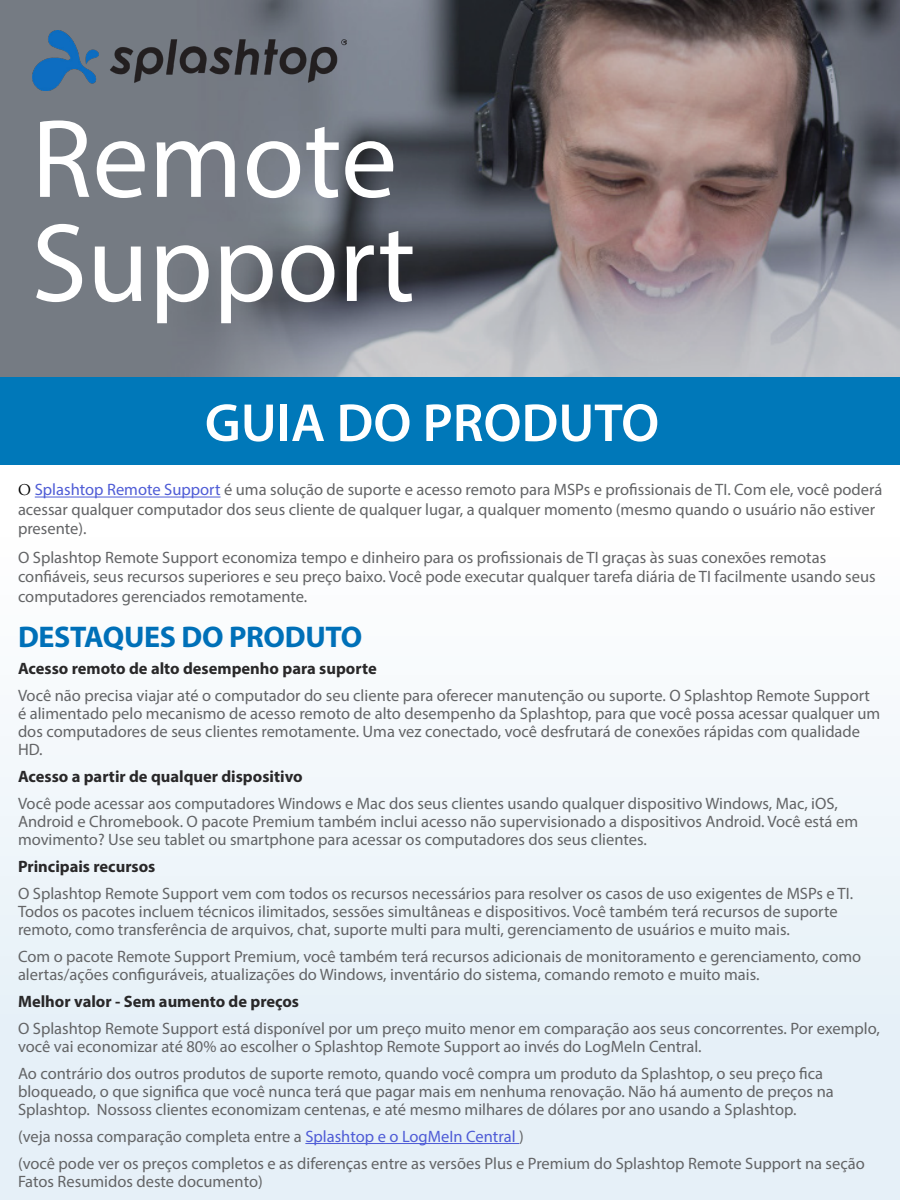
<style>
.page{position:relative;width:900px;height:1200px;background:#fff}
.page>*{position:absolute;margin:0;border:0;box-sizing:border-box;transform-origin:0 0}
.Header-Feature{font:112.5px "Myriad Pro";color:#fff}
.t1{font:600 54px "Myriad Pro";color:#fff}
.t2{font:700 30px "Myriad Pro";letter-spacing:-.01em;color:#0070b8}
.t3{font:16.5px/18px "Myriad Pro";color:#636466}
.t4{font:700 16.5px "Myriad Pro";color:#292829}
.s1{font-family:"Warnock Pro";font-weight:300;color:#000}
.s2{color:#4f5cd6}
</style>
<div class="page">
<div style="left:0;top:519px;width:900px;height:681px;background:linear-gradient(to bottom,#fefefe,#e1edf7)"></div>
<div style="left:0;top:376px;width:900px;height:89px;background:#0078b9"></div>
<svg style="left:0;top:0;width:900px;height:376px;background:#79777d"></svg>
<hr style="left:35px;top:497px;width:186px;height:1px;background:#4f5cd6">
<hr style="left:305px;top:1143px;width:214px;height:1px;background:#4f5cd6">
<img style="left:33px;top:30px;width:313px;height:61px">
<p class="Header-Feature" style="left:32px;top:90px;width:367px">Remote</p>
<p class="Header-Feature" style="left:32px;top:194px;width:385px">Support</p>
<p class="t1" style="left:205px;top:389px;width:456px">GUIA DO PRODUTO</p>
<p class="t3" style="left:18px;top:480px;width:866px;line-height:19.5px"><span class="s1">O</span> <span class="s2">Splashtop Remote Support</span> é uma solução de suporte e acesso remoto para MSPs e profissionais de TI. Com ele, você poderá acessar qualquer computador dos seus cliente de qualquer lugar, a qualquer momento (mesmo quando o usuário não estiver presente).</p>
<p class="t3" style="left:18px;top:547px;width:859px;line-height:19.5px">O Splashtop Remote Support economiza tempo e dinheiro para os profissionais de TI graças às suas conexões remotas confiáveis, seus recursos superiores e seu preço baixo. Você pode executar qualquer tarefa diária de TI facilmente usando seus computadores gerenciados remotamente.</p>
<p class="t2" style="left:18px;top:617px;width:346px">DESTAQUES DO PRODUTO</p>
<p class="t4" style="left:18px;top:658px;width:360px">Acesso remoto de alto desempenho para suporte</p>
<p class="t3" style="left:18px;top:686px;width:864px">Você não precisa viajar até o computador do seu cliente para oferecer manutenção ou suporte. O Splashtop Remote Support é alimentado pelo mecanismo de acesso remoto de alto desempenho da Splashtop, para que você possa acessar qualquer um dos computadores de seus clientes remotamente. Uma vez conectado, você desfrutará de conexões rápidas com qualidade HD.</p>
<p class="t4" style="left:18px;top:766px;width:286px">Acesso a partir de qualquer dispositivo</p>
<p class="t3" style="left:18px;top:794px;width:842px">Você pode acessar aos computadores Windows e Mac dos seus clientes usando qualquer dispositivo Windows, Mac, iOS,<br>Android e Chromebook. O pacote Premium também inclui acesso não supervisionado a dispositivos Android. Você está em movimento? Use seu tablet ou smartphone para acessar os computadores dos seus clientes.</p>
<p class="t4" style="left:18px;top:856px;width:139px">Principais recursos</p>
<p class="t3" style="left:18px;top:884px;width:837px">O Splashtop Remote Support vem com todos os recursos necessários para resolver os casos de uso exigentes de MSPs e TI.<br>Todos os pacotes incluem técnicos ilimitados, sessões simultâneas e dispositivos. Você também terá recursos de suporte remoto, como transferência de arquivos, chat, suporte multi para multi, gerenciamento de usuários e muito mais.</p>
<p class="t3" style="left:18px;top:947px;width:845px">Com o pacote Remote Support Premium, você também terá recursos adicionais de monitoramento e gerenciamento, como alertas/ações configuráveis, atualizações do Windows, inventário do sistema, comando remoto e muito mais.</p>
<p class="t4" style="left:18px;top:991px;width:283px">Melhor valor - Sem aumento de preços</p>
<p class="t3" style="left:18px;top:1019px;width:863px">O Splashtop Remote Support está disponível por um preço muito menor em comparação aos seus concorrentes. Por exemplo, você vai economizar até 80% ao escolher o Splashtop Remote Support ao invés do LogMeIn Central.</p>
<p class="t3" style="left:18px;top:1064px;width:817px">Ao contrário dos outros produtos de suporte remoto, quando você compra um produto da Splashtop, o seu preço fica bloqueado, o que significa que você nunca terá que pagar mais em nenhuma renovação. Não há aumento de preços na<br>Splashtop. Nossoss clientes economizam centenas, e até mesmo milhares de dólares por ano usando a Splashtop.</p>
<p class="t3" style="left:18px;top:1127px;width:507px">(veja nossa comparação completa entre a <span class="s2">Splashtop e o LogMeIn Central</span> )</p>
<p class="t3" style="left:18px;top:1154px;width:848px">(você pode ver os preços completos e as diferenças entre as versões Plus e Premium do Splashtop Remote Support na seção<br>Fatos Resumidos deste documento)</p>
</div>
